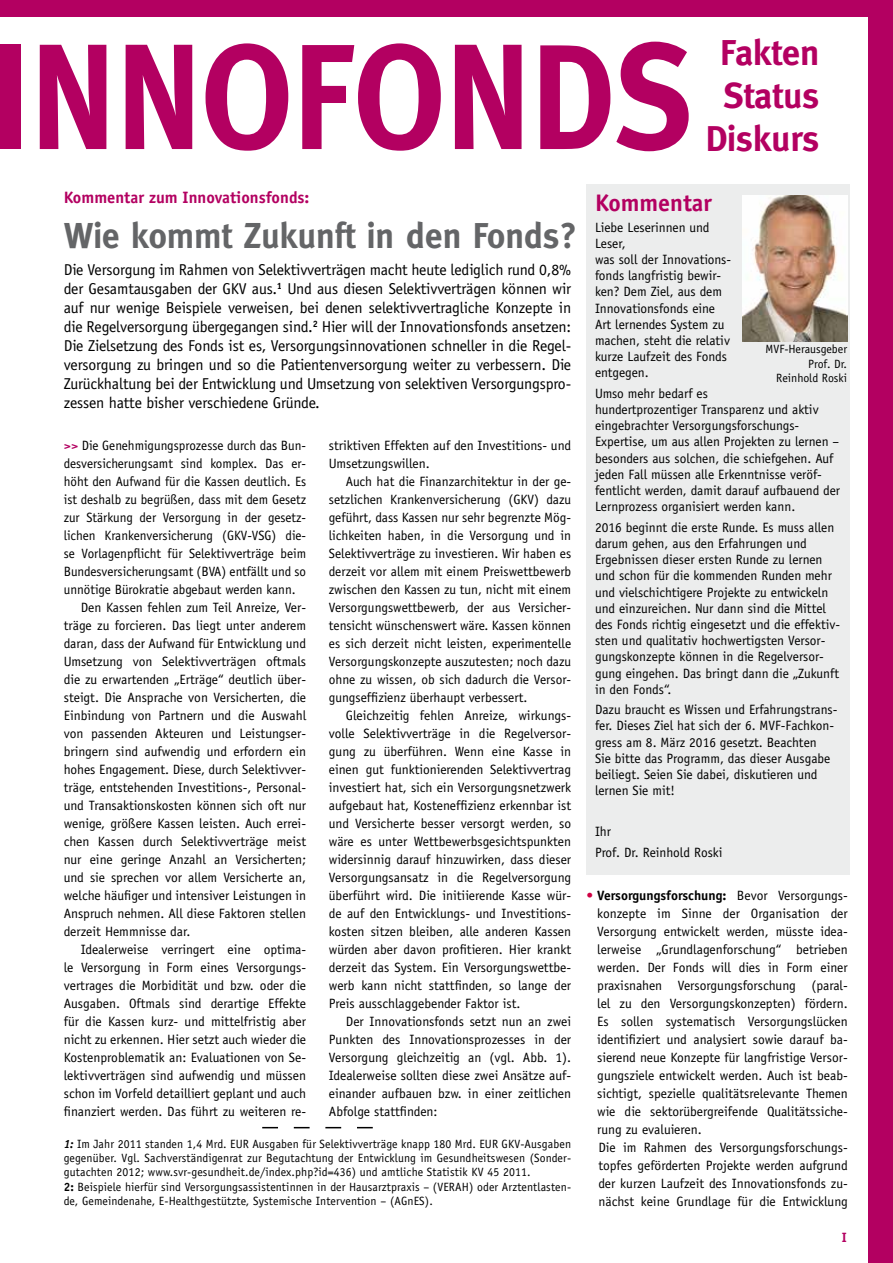
<style>
.page{position:relative;width:893px;height:1263px;background:#fff}
.page>*{position:absolute;margin:0;border:0;box-sizing:border-box;transform-origin:0 0}
.t1{font:700 150px "Meta";color:#b30061;scale:.92 1}
.t2{font:700 36px "Meta";color:#646567}
.t3{font:700 36px/43.2px "Meta";color:#b30061;text-align:center}
.t4{font:700 24px "Officina Sans";color:#b30061}
.t5{font:700 16.5px "Officina Sans";color:#b30061}
.t6{font:15.75px/18.9px "Officina Sans";letter-spacing:-.01em;color:#000;text-align:justify}
.t7{font:13.5px/18px "Officina Sans";color:#000}
.t8{font:700 13.5px "Officina Sans";color:#b30061}
.t9{font:12px/14.4px "Officina Sans";letter-spacing:.01em;color:#000;text-align:right}
.s1{font-weight:700;color:#b30061}
.s2{font-weight:700;font-style:italic}
.s3{font-weight:700}
.s4{color:#cf0044}
</style>
<div class="page">
<div style="left:586px;top:184px;width:264px;height:690px;background:#eceded"></div>
<img style="left:742px;top:196px;width:105px;height:146px">
<div style="left:0;top:0;width:893px;height:16px;background:#b30061"></div>
<div style="left:869px;top:0;width:24px;height:1263px;background:#b30061"></div>
<svg style="left:262px;top:1127px;width:111px;height:1px"></svg>
<h1 class="t1" style="left:-9px;top:10px;width:766px">INNOFONDS</h1>
<h2 class="t3" style="left:706px;top:31px;width:115px">Fakten<br>Status<br>Diskurs</h2>
<p class="t5" style="left:64px;top:187px;width:247px">Kommentar zum Innovationsfonds:</p>
<h2 class="t2" style="left:64px;top:214px;width:515px">Wie kommt Zukunft in den Fonds?</h2>
<p class="t6" style="left:64px;top:261px;width:509px">Die Versorgung im Rahmen von Selektivverträgen macht heute lediglich rund 0,8% der Gesamtausgaben der GKV aus.<sup>1</sup> Und aus diesen Selektivverträgen können wir auf nur wenige Beispiele verweisen, bei denen selektivvertragliche Konzepte in die Regelversorgung übergegangen sind.<sup>2</sup> Hier will der Innovationsfonds ansetzen:<br>Die Zielsetzung des Fonds ist es, Versorgungsinnovationen schneller in die Regel&shy;versorgung zu bringen und so die Patientenversorgung weiter zu verbessern. Die Zurückhaltung bei der Entwicklung und Umsetzung von selektiven Versorgungspro&shy;zessen hatte bisher verschiedene Gründe.</p>
<p class="t7" style="left:64px;top:436px;width:244px"><span class="s1">&gt;&gt;</span> Die Genehmigungsprozesse durch das Bun-</p>
<p class="t7" style="left:64px;top:454px;width:244px">desversicherungsamt sind komplex. Das er-</p>
<p class="t7" style="left:64px;top:472px;width:244px">höht den Aufwand für die Kassen deutlich. Es</p>
<p class="t7" style="left:64px;top:490px;width:244px">ist deshalb zu begrüßen, dass mit dem Gesetz</p>
<p class="t7" style="left:64px;top:508px;width:244px">zur Stärkung der Versorgung in der gesetz-</p>
<p class="t7" style="left:64px;top:526px;width:244px">lichen Krankenversicherung (GKV-VSG) die-</p>
<p class="t7" style="left:64px;top:544px;width:244px">se Vorlagenpflicht für Selektivverträge beim</p>
<p class="t7" style="left:64px;top:562px;width:244px">Bundesversicherungsamt (BVA) entfällt und so</p>
<p class="t7" style="left:64px;top:580px;width:233px">unnötige Bürokratie abgebaut werden kann.</p>
<p class="t7" style="left:81px;top:598px;width:227px">Den Kassen fehlen zum Teil Anreize, Ver-</p>
<p class="t7" style="left:64px;top:616px;width:244px">träge zu forcieren. Das liegt unter anderem</p>
<p class="t7" style="left:64px;top:634px;width:244px">daran, dass der Aufwand für Entwicklung und</p>
<p class="t7" style="left:64px;top:652px;width:244px">Umsetzung von Selektivverträgen oftmals</p>
<p class="t7" style="left:64px;top:670px;width:244px">die zu erwartenden „Erträge“ deutlich über-</p>
<p class="t7" style="left:64px;top:688px;width:244px">steigt. Die Ansprache von Versicherten, die</p>
<p class="t7" style="left:64px;top:706px;width:244px">Einbindung von Partnern und die Auswahl</p>
<p class="t7" style="left:64px;top:724px;width:244px">von passenden Akteuren und Leistungser-</p>
<p class="t7" style="left:64px;top:742px;width:244px">bringern sind aufwendig und erfordern ein</p>
<p class="t7" style="left:64px;top:760px;width:244px">hohes Engagement. Diese, durch Selektivver-</p>
<p class="t7" style="left:64px;top:778px;width:244px">träge, entstehenden Investitions-, Personal-</p>
<p class="t7" style="left:64px;top:796px;width:244px">und Transaktionskosten können sich oft nur</p>
<p class="t7" style="left:64px;top:814px;width:244px">wenige, größere Kassen leisten. Auch errei-</p>
<p class="t7" style="left:64px;top:832px;width:244px">chen Kassen durch Selektivverträge meist</p>
<p class="t7" style="left:64px;top:850px;width:244px">nur eine geringe Anzahl an Versicherten;</p>
<p class="t7" style="left:64px;top:868px;width:244px">und sie sprechen vor allem Versicherte an,</p>
<p class="t7" style="left:64px;top:886px;width:244px">welche häufiger und intensiver Leistungen in</p>
<p class="t7" style="left:64px;top:904px;width:244px">Anspruch nehmen. All diese Faktoren stellen</p>
<p class="t7" style="left:64px;top:922px;width:128px">derzeit Hemmnisse dar.</p>
<p class="t7" style="left:81px;top:940px;width:227px">Idealerweise verringert eine optima-</p>
<p class="t7" style="left:64px;top:958px;width:244px">le Versorgung in Form eines Versorgungs-</p>
<p class="t7" style="left:64px;top:976px;width:244px">vertrages die Morbidität und bzw. oder die</p>
<p class="t7" style="left:64px;top:994px;width:244px">Ausgaben. Oftmals sind derartige Effekte</p>
<p class="t7" style="left:64px;top:1012px;width:244px">für die Kassen kurz- und mittelfristig aber</p>
<p class="t7" style="left:64px;top:1030px;width:244px">nicht zu erkennen. Hier setzt auch wieder die</p>
<p class="t7" style="left:64px;top:1048px;width:244px">Kostenproblematik an: Evaluationen von Se-</p>
<p class="t7" style="left:64px;top:1066px;width:244px">lektivverträgen sind aufwendig und müssen</p>
<p class="t7" style="left:64px;top:1084px;width:244px">schon im Vorfeld detailliert geplant und auch</p>
<p class="t7" style="left:64px;top:1102px;width:244px">finanziert werden. Das führt zu weiteren re-</p>
<p class="t7" style="left:329px;top:436px;width:244px">striktiven Effekten auf den Investitions- und<br>Umsetzungswillen.</p>
<p class="t7" style="left:329px;top:472px;width:244px;text-align:justify;text-indent:17px">Auch hat die Finanzarchitektur in der ge&shy;setzlichen Krankenversicherung (GKV) dazu geführt, dass Kassen nur sehr begrenzte Mög&shy;lichkeiten haben, in die Versorgung und in Selektivverträge zu investieren. Wir haben es derzeit vor allem mit einem Preiswettbewerb zwischen den Kassen zu tun, nicht mit einem Versorgungswettbewerb, der aus Versicher&shy;tensicht wünschenswert wäre. Kassen können es sich derzeit nicht leisten, experimentelle Versorgungskonzepte auszutesten; noch dazu ohne zu wissen, ob sich dadurch die Versor&shy;gungseffizienz überhaupt verbessert.</p>
<p class="t7" style="left:329px;top:706px;width:244px;text-align:justify;text-indent:17px">Gleichzeitig fehlen Anreize, wirkungs&shy;volle Selektivverträge in die Regelversor&shy;gung zu überführen. Wenn eine Kasse in einen gut funktionierenden Selektivvertrag investiert hat, sich ein Versorgungsnetzwerk aufgebaut hat, Kosteneffizienz erkennbar ist und Versicherte besser versorgt werden, so wäre es unter Wettbewerbsgesichtspunkten widersinnig darauf hinzuwirken, dass dieser Versorgungsansatz in die Regelversorgung überführt wird. Die initiierende Kasse wür&shy;de auf den Entwicklungs- und Investitions&shy;kosten sitzen bleiben, alle anderen Kassen würden aber davon profitieren. Hier krankt derzeit das System. Ein Versorgungswettbe&shy;werb kann nicht stattfinden, so lange der Preis ausschlaggebender Faktor ist.</p>
<p class="t7" style="left:329px;top:1012px;width:244px;text-align:justify;text-indent:17px">Der Innovationsfonds setzt nun an zwei Punkten des Innovationsprozesses in der Versorgung gleichzeitig an (vgl. Abb. 1).<br>Idealerweise sollten diese zwei Ansätze auf&shy;einander aufbauen bzw. in einer zeitlichen Abfolge stattfinden:</p>
<p class="t9" style="left:64px;top:1136px;width:509px;text-align:left"><span class="s2">1:</span> Im Jahr 2011 standen 1,4 Mrd. EUR Ausgaben für Selektivverträge knapp 180 Mrd. EUR GKV-Ausgaben gegenüber. Vgl. Sachverständigenrat zur Begutachtung der Entwicklung im Gesundheitswesen (Sonder&shy;gutachten 2012; www.svr-gesundheit.de/index.php?id=436) und amtliche Statistik KV 45 2011.<br><span class="s3">2:</span> Beispiele hierfür sind Versorgungsassistentinnen in der Hausarztpraxis – (VERAH) oder Arztentlasten&shy;de, Gemeindenahe, E-Healthgestützte, Systemische Intervention – (AGnES).</p>
<h3 class="t4" style="left:595px;top:188px;width:118px">Kommentar</h3>
<p class="t7" style="left:595px;top:219px;width:138px;line-height:16.2px">Liebe Leserinnen und<br>Leser,<br>was soll der Innovations&shy;fonds langfristig bewir&shy;ken? Dem Ziel, aus dem<br>Innovationsfonds eine<br>Art lernendes System zu machen, steht die relativ kurze Laufzeit des Fonds entgegen.</p>
<p class="t7" style="left:595px;top:385px;width:247px;line-height:16.2px">Umso mehr bedarf es<br>hundertprozentiger Transparenz und aktiv eingebrachter Versorgungsforschungs-Expertise, um aus allen Projekten zu lernen – besonders aus solchen, die schiefgehen. Auf jeden Fall müssen alle Erkenntnisse veröf&shy;fentlicht werden, damit darauf aufbauend der Lernprozess organisiert werden kann.</p>
<p class="t7" style="left:595px;top:519px;width:247px;line-height:16.2px">2016 beginnt die erste Runde. Es muss allen darum gehen, aus den Erfahrungen und Ergebnissen dieser ersten Runde zu lernen und schon für die kommenden Runden mehr und vielschichtigere Projekte zu entwickeln und einzureichen. Nur dann sind die Mittel des Fonds richtig eingesetzt und die effektiv&shy;sten und qualitativ hochwertigsten Versor&shy;gungskonzepte können in die Regelversor&shy;gung eingehen. Das bringt dann die „Zukunft in den Fonds“.</p>
<p class="t7" style="left:595px;top:701px;width:244px;line-height:16.2px">Dazu braucht es Wissen und Erfahrungstrans&shy;fer. Dieses Ziel hat sich der 6. MVF-Fachkon&shy;gress am 8. März 2016 gesetzt. Beachten<br>Sie bitte das Programm, das dieser Ausgabe beiliegt. Seien Sie dabei, diskutieren und lernen Sie mit!</p>
<p class="t7" style="left:595px;top:821px;width:129px;line-height:20.4px">Ihr<br>Prof. Dr. Reinhold Roski</p>
<p class="t9" style="left:765px;top:342px;width:83px">MVF-Herausgeber<br>Prof. Dr.<br>Reinhold Roski</p>
<p class="t7" style="left:597px;top:886px;width:252px;text-indent:-11px"><span class="s4">•</span> <span class="s3">Versorgungsforschung:</span> Bevor Versorgungs&shy;konzepte im Sinne der Organisation der Versorgung entwickelt werden, müsste idea&shy;lerweise „Grundlagenforschung“ betrieben werden. Der Fonds will dies in Form einer praxisnahen Versorgungsforschung (paral&shy;lel zu den Versorgungskonzepten) fördern.<br>Es sollen systematisch Versorgungslücken identifiziert und analysiert sowie darauf ba&shy;sierend neue Konzepte für langfristige Versor&shy;gungsziele entwickelt werden. Auch ist beab&shy;sichtigt, spezielle qualitätsrelevante Themen wie die sektorübergreifende Qualitätssiche&shy;rung zu evaluieren.<br>Die im Rahmen des Versorgungsforschungs&shy;topfes geförderten Projekte werden aufgrund der kurzen Laufzeit des Innovationsfonds zu&shy;nächst keine Grundlage für die Entwicklung</p>
<p class="t8" style="left:842px;top:1229px;width:6px">I</p>
</div>
